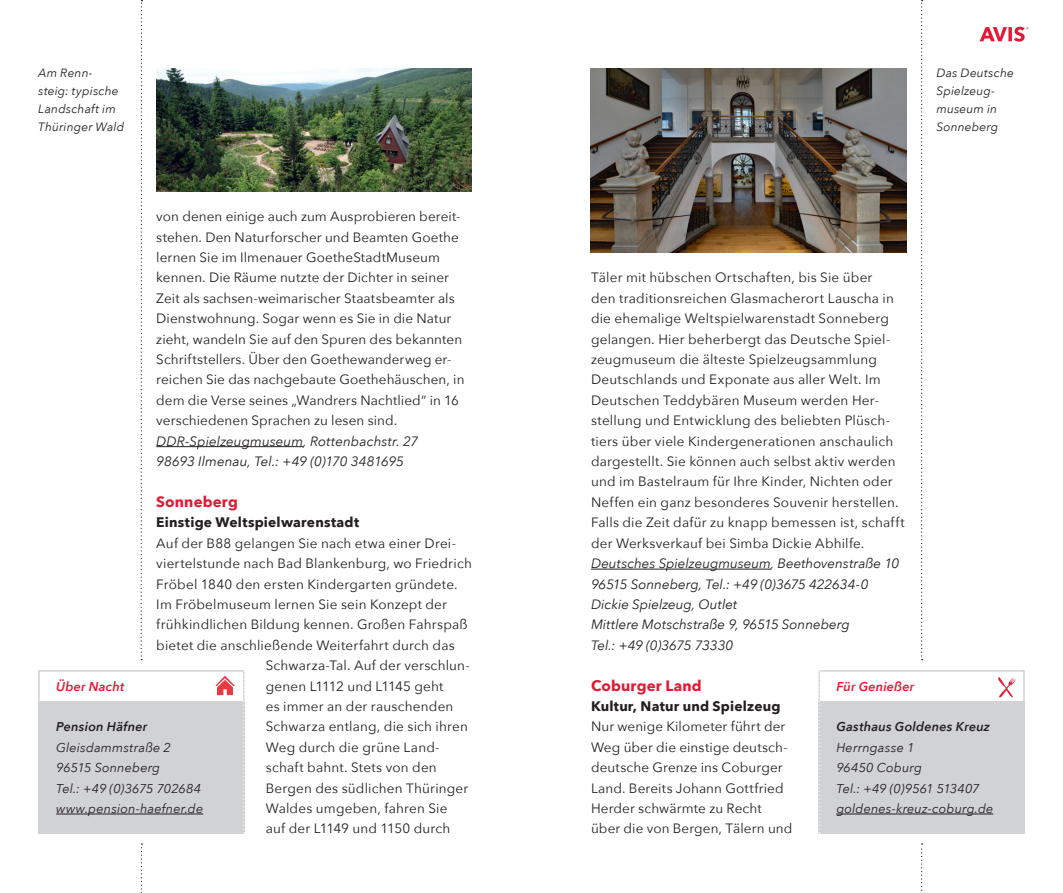
<style>
.page{position:relative;width:1063px;height:893px;background:#fff}
.page>*{position:absolute;margin:0;border:0;box-sizing:border-box;transform-origin:0 0}
.t1{font:700 15px "Avenir Next";letter-spacing:.01em;color:#e51836}
.t2{font:700 13.8px "Avenir Next";letter-spacing:.015em;color:#231f20}
.t3{font:13.5px/20.4px "Avenir Next";letter-spacing:.01em;color:#231f20}
.t4{font:italic 13.5px/20.4px "Avenir Next";color:#231f20}
.t5{font:italic 12.75px/20.4px "Avenir Next";letter-spacing:.01em;color:#231f20}
.t6{font:italic 600 12.75px "Avenir Next";letter-spacing:.015em;color:#231f20}
.t7{font:italic 600 12.75px "Avenir Next";letter-spacing:.015em;color:#e51836}
.t8{font:italic 12px/18px "Avenir Next";letter-spacing:.015em;color:#231f20}
</style>
<div class="page">
<hr style="left:156px;top:446px;width:147px;height:1px;background:#231f20">
<hr style="left:591px;top:569px;width:180px;height:1px;background:#231f20">
<svg style="left:141px;top:843px;width:1px;height:50px"></svg>
<svg style="left:921px;top:0;width:2px;height:660px"></svg>
<div style="left:819px;top:670px;width:206px;height:33px;border:2px solid #d1d2d4"></div>
<div style="left:819px;top:702px;width:206px;height:131px;background:#d1d2d4"></div>
<hr style="left:836px;top:814px;width:157px;height:1px;background:#231f20">
<svg style="left:998px;top:677px;width:18px;height:21px"></svg>
<svg style="left:141px;top:0;width:1px;height:660px"></svg>
<svg style="left:921px;top:843px;width:2px;height:48px"></svg>
<div style="left:38px;top:670px;width:206px;height:33px;border:2px solid #d1d2d4"></div>
<div style="left:38px;top:702px;width:206px;height:131px;background:#d1d2d4"></div>
<hr style="left:56px;top:814px;width:147px;height:1px;background:#231f20">
<svg style="left:215px;top:676px;width:20px;height:19px"></svg>
<svg style="left:819px;top:670px;width:1px;height:163px"></svg>
<svg style="left:980px;top:27px;width:49px;height:15px"></svg>
<svg style="left:243px;top:670px;width:2px;height:163px"></svg>
<img style="left:156px;top:68px;width:316px;height:123px">
<img style="left:591px;top:68px;width:316px;height:184px">
<p class="t8" style="left:38px;top:63px;width:87px">Am Renn&shy;steig: typische<br>Landschaft im<br>Thüringer Wald</p>
<p class="t3" style="left:156px;top:206px;width:310px">von denen einige auch zum Ausprobieren bereit&shy;stehen. Den Naturforscher und Beamten Goethe lernen Sie im Ilmenauer GoetheStadtMuseum kennen. Die Räume nutzte der Dichter in seiner Zeit als sachsen-weimarischer Staatsbeamter als Dienstwohnung. Sogar wenn es Sie in die Natur zieht, wandeln Sie auf den Spuren des bekannten Schriftstellers. Über den Goethewanderweg er&shy;reichen Sie das nachgebaute Goethehäuschen, in dem die Verse seines „Wandrers Nachtlied“ in 16 verschiedenen Sprachen zu lesen sind.</p>
<p class="t4" style="left:156px;top:430px;width:264px">DDR-Spielzeugmuseum, Rottenbachstr. 27<br>98693 Ilmenau, Tel.: +49 (0)170 3481695</p>
<p class="t1" style="left:156px;top:489px;width:83px">Sonneberg</p>
<p class="t2" style="left:156px;top:510px;width:204px">Einstige Weltspielwarenstadt</p>
<p class="t3" style="left:156px;top:532px;width:301px">Auf der B88 gelangen Sie nach etwa einer Drei-</p>
<p class="t3" style="left:156px;top:553px;width:317px">viertelstunde nach Bad Blankenburg, wo Friedrich</p>
<p class="t3" style="left:156px;top:573px;width:303px">Fröbel 1840 den ersten Kindergarten gründete.</p>
<p class="t3" style="left:156px;top:593px;width:292px">Im Fröbelmuseum lernen Sie sein Konzept der</p>
<p class="t3" style="left:156px;top:614px;width:313px">frühkindlichen Bildung kennen. Großen Fahrspaß</p>
<p class="t3" style="left:156px;top:634px;width:300px">bietet die anschließende Weiterfahrt durch das</p>
<p class="t3" style="left:266px;top:655px;width:205px">Schwarza-Tal. Auf der verschlun-</p>
<p class="t3" style="left:266px;top:675px;width:179px">genen L1112 und L1145 geht</p>
<p class="t3" style="left:266px;top:695px;width:189px">es immer an der rauschenden</p>
<p class="t3" style="left:266px;top:716px;width:204px">Schwarza entlang, die sich ihren</p>
<p class="t3" style="left:266px;top:736px;width:175px">Weg durch die grüne Land-</p>
<p class="t3" style="left:266px;top:757px;width:173px">schaft bahnt. Stets von den</p>
<p class="t3" style="left:266px;top:777px;width:204px">Bergen des südlichen Thüringer</p>
<p class="t3" style="left:266px;top:798px;width:183px">Waldes umgeben, fahren Sie</p>
<p class="t3" style="left:266px;top:818px;width:186px">auf der L1149 und 1150 durch</p>
<p class="t7" style="left:56px;top:675px;width:70px">Über Nacht</p>
<p class="t6" style="left:56px;top:716px;width:92px">Pension Häfner</p>
<p class="t5" style="left:56px;top:737px;width:149px">Gleisdammstraße 2<br>96515 Sonneberg<br>Tel.: +49 (0)3675 702684 www.pension-haefner.de</p>
<p class="t8" style="left:936px;top:63px;width:79px">Das Deutsche<br>Spielzeug&shy;museum in<br>Sonneberg</p>
<p class="t3" style="left:591px;top:267px;width:315px">Täler mit hübschen Ortschaften, bis Sie über<br>den traditionsreichen Glasmacherort Lauscha in die ehemalige Weltspielwarenstadt Sonneberg gelangen. Hier beherbergt das Deutsche Spiel&shy;zeugmuseum die älteste Spielzeugsammlung Deutschlands und Exponate aus aller Welt. Im Deutschen Teddybären Museum werden Her&shy;stellung und Entwicklung des beliebten Plüsch&shy;tiers über viele Kindergenerationen anschaulich dargestellt. Sie können auch selbst aktiv werden und im Bastelraum für Ihre Kinder, Nichten oder Neffen ein ganz besonderes Souvenir herstellen.<br>Falls die Zeit dafür zu knapp bemessen ist, schafft der Werksverkauf bei Simba Dickie Abhilfe.</p>
<p class="t4" style="left:591px;top:553px;width:310px">Deutsches Spielzeugmuseum, Beethovenstraße 10<br>96515 Sonneberg, Tel.: +49 (0)3675 422634-0<br>Dickie Spielzeug, Outlet<br>Mittlere Motschstraße 9, 96515 Sonneberg<br>Tel.: +49 (0)3675 73330</p>
<p class="t1" style="left:591px;top:672px;width:112px">Coburger Land</p>
<p class="t2" style="left:591px;top:694px;width:191px">Kultur, Natur und Spielzeug</p>
<p class="t3" style="left:591px;top:716px;width:203px">Nur wenige Kilometer führt der<br>Weg über die einstige deutsch&shy;deutsche Grenze ins Coburger<br>Land. Bereits Johann Gottfried<br>Herder schwärmte zu Recht über die von Bergen, Tälern und</p>
<p class="t6" style="left:836px;top:716px;width:155px">Gasthaus Goldenes Kreuz</p>
<p class="t7" style="left:836px;top:675px;width:79px">Für Genießer</p>
<p class="t5" style="left:836px;top:737px;width:158px">Herrngasse 1<br>96450 Coburg<br>Tel.: +49 (0)9561 513407 goldenes-kreuz-coburg.de</p>
</div>
